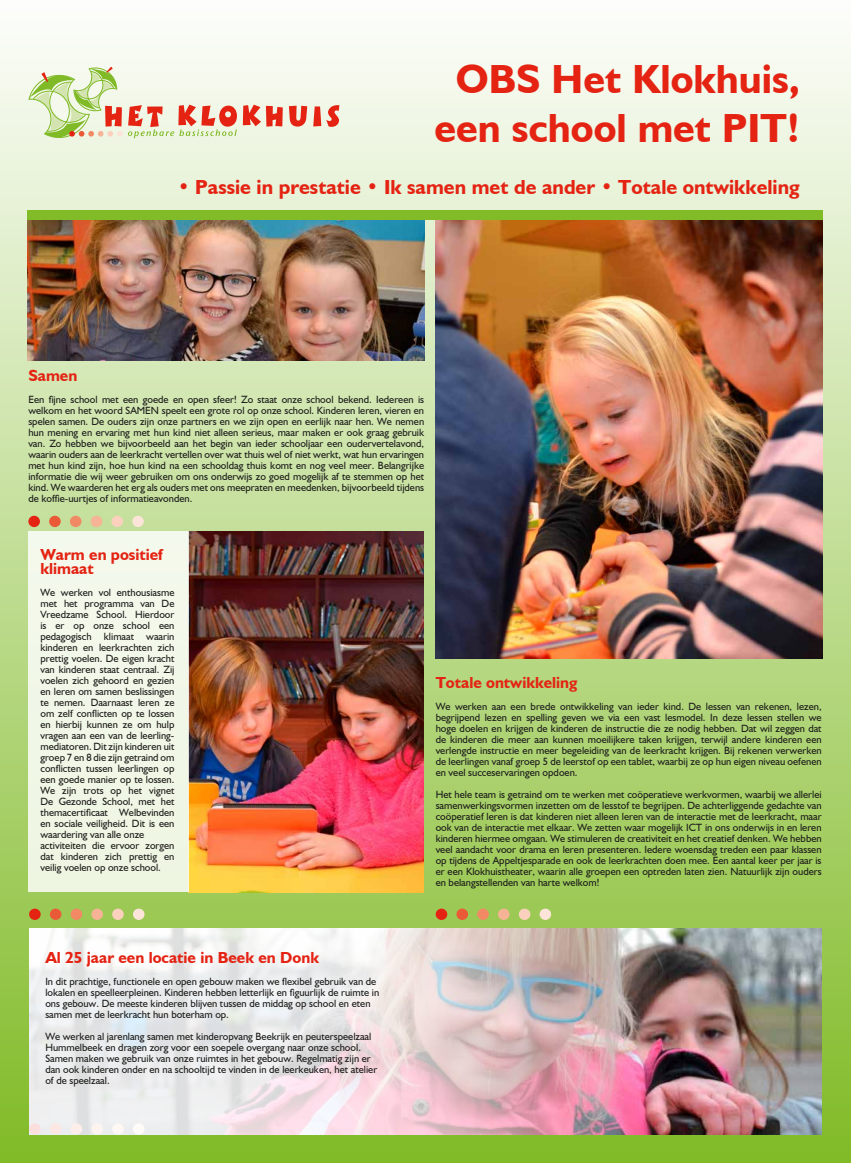
<style>
.page{position:relative;width:851px;height:1163px;background:#fff}
.page>*{position:absolute;margin:0;border:0;box-sizing:border-box;transform-origin:0 0}
.t1{font:700 40.7px/48.8px "Humanist 521 BT";color:#e42313;text-align:center}
.t2{font:700 20.3px "Humanist 521 BT";color:#e42313}
.t3{font:700 16px/14px "Humanist 521 BT";color:#e42313}
.t4{font:10.5px/11px "Humanist 521 BT";color:#1d1d1b;text-align:justify}
</style>
<div class="page">
<div style="left:0;top:0;width:850px;height:1162px;background:linear-gradient(to bottom,#fafaf9,#81ba28)"></div>
<svg style="left:243px;top:105px;width:40px;height:22px"></svg>
<svg style="left:289px;top:106px;width:18px;height:21px"></svg>
<svg style="left:313px;top:105px;width:26px;height:22px"></svg>
<svg style="left:28px;top:67px;width:209px;height:71px;background:#e3dbbc"></svg>
<img style="left:27px;top:220px;width:397px;height:140px">
<div style="left:28px;top:515px;width:12px;height:12px;background:#e42313;border-radius:50%"></div>
<div style="left:49px;top:515px;width:12px;height:12px;background:#eb5a37;border-radius:50%"></div>
<div style="left:70px;top:515px;width:11px;height:12px;background:#f18964;border-radius:50%"></div>
<div style="left:91px;top:515px;width:11px;height:12px;background:#f7b396;border-radius:50%"></div>
<div style="left:111px;top:515px;width:12px;height:12px;background:#fbd1bd;border-radius:50%"></div>
<div style="left:132px;top:515px;width:12px;height:12px;background:#fde4d8;border-radius:50%"></div>
<img style="left:189px;top:531px;width:234px;height:360px">
<div style="left:28px;top:531px;width:161px;height:360px;background:#f1f7e8"></div>
<div style="left:29px;top:908px;width:12px;height:11px;background:#e42313;border-radius:50%"></div>
<div style="left:50px;top:908px;width:11px;height:11px;background:#eb5a37;border-radius:50%"></div>
<div style="left:71px;top:908px;width:11px;height:11px;background:#f18964;border-radius:50%"></div>
<div style="left:91px;top:908px;width:12px;height:11px;background:#f7b396;border-radius:50%"></div>
<div style="left:112px;top:908px;width:12px;height:11px;background:#fbd1bd;border-radius:50%"></div>
<div style="left:133px;top:908px;width:11px;height:11px;background:#fde4d8;border-radius:50%"></div>
<img style="left:435px;top:220px;width:387px;height:438px">
<div style="left:435px;top:908px;width:12px;height:11px;background:#e42313;border-radius:50%"></div>
<div style="left:456px;top:908px;width:12px;height:11px;background:#eb5a37;border-radius:50%"></div>
<div style="left:477px;top:908px;width:11px;height:11px;background:#f18964;border-radius:50%"></div>
<div style="left:498px;top:908px;width:11px;height:11px;background:#f7b396;border-radius:50%"></div>
<div style="left:518px;top:908px;width:12px;height:11px;background:#fbd1bd;border-radius:50%"></div>
<div style="left:539px;top:908px;width:12px;height:11px;background:#fde4d8;border-radius:50%"></div>
<img style="left:665px;top:928px;width:156px;height:206px">
<img style="left:29px;top:928px;width:636px;height:206px">
<div style="left:27px;top:210px;width:795px;height:10px;background:#81bb27"></div>
<h1 class="t1" style="left:434px;top:54px;width:367px">OBS Het Klokhuis, een school met PIT!</h1>
<h2 class="t2" style="left:178px;top:174px;width:623px">• Passie in prestatie • Ik samen met de ander • Totale ontwikkeling</h2>
<h3 class="t3" style="left:28px;top:368px;width:50px">Samen</h3>
<p class="t4" style="left:28px;top:394px;width:397px">Een fijne school met een goede en open sfeer! Zo staat onze school bekend. Iedereen is welkom en het woord SAMEN speelt een grote rol op onze school. Kinderen leren, vieren en spelen samen. De ouders zijn onze partners en we zijn open en eerlijk naar hen. We nemen hun mening en ervaring met hun kind niet alleen serieus, maar maken er ook graag gebruik van. Zo hebben we bijvoorbeeld aan het begin van ieder schooljaar een oudervertelavond, waarin ouders aan de leerkracht vertellen over wat thuis wel of niet werkt, wat hun ervaringen met hun kind zijn, hoe hun kind na een schooldag thuis komt en nog veel meer. Belangrijke informatie die wij weer gebruiken om ons onderwijs zo goed mogelijk af te stemmen op het kind. We waarderen het erg als ouders met ons meepraten en meedenken, bijvoorbeeld tijdens de koffie-uurtjes of informatieavonden.</p>
<h3 class="t3" style="left:40px;top:546px;width:124px">Warm en positief klimaat</h3>
<p class="t4" style="left:40px;top:586px;width:135px;text-align:left">We werken vol enthousiasme met het programma van De<br>Vreedzame School. Hierdoor is er op onze school een pedagogisch klimaat waarin kinderen en leerkrachten zich prettig voelen. De eigen kracht van kinderen staat centraal. Zij voelen zich gehoord en gezien en leren om samen beslissingen te nemen. Daarnaast leren ze om zelf conflicten op te lossen en hierbij kunnen ze om hulp vragen aan een van de leerling&shy;mediatoren. Dit zijn kinderen uit groep 7 en 8 die zijn getraind om conflicten tussen leerlingen op een goede manier op te lossen.<br>We zijn trots op het vignet<br>De Gezonde School, met het themacertificaat Welbevinden en sociale veiligheid. Dit is een waardering van alle onze activiteiten die ervoor zorgen dat kinderen zich prettig en veilig voelen op onze school.</p>
<h3 class="t3" style="left:435px;top:674px;width:143px">Totale ontwikkeling</h3>
<p class="t4" style="left:435px;top:700px;width:387px">We werken aan een brede ontwikkeling van ieder kind. De lessen van rekenen, lezen, begrijpend lezen en spelling geven we via een vast lesmodel. In deze lessen stellen we hoge doelen en krijgen de kinderen de instructie die ze nodig hebben. Dat wil zeggen dat de kinderen die meer aan kunnen moeilijkere taken krijgen, terwijl andere kinderen een verlengde instructie en meer begeleiding van de leerkracht krijgen. Bij rekenen verwerken de leerlingen vanaf groep 5 de leerstof op een tablet, waarbij ze op hun eigen niveau oefenen en veel succeservaringen opdoen.</p>
<p class="t4" style="left:435px;top:788px;width:387px">Het hele team is getraind om te werken met coöperatieve werkvormen, waarbij we allerlei samenwerkingsvormen inzetten om de lesstof te begrijpen. De achterliggende gedachte van coöperatief leren is dat kinderen niet alleen leren van de interactie met de leerkracht, maar ook van de interactie met elkaar. We zetten waar mogelijk ICT in ons onderwijs in en leren kinderen hiermee omgaan. We stimuleren de creativiteit en het creatief denken. We hebben veel aandacht voor drama en leren presenteren. Iedere woensdag treden een paar klassen op tijdens de Appeltjesparade en ook de leerkrachten doen mee. Een aantal keer per jaar is er een Klokhuistheater, waarin alle groepen een optreden laten zien. Natuurlijk zijn ouders en belangstellenden van harte welkom!</p>
<h3 class="t3" style="left:45px;top:950px;width:275px">Al 25 jaar een locatie in Beek en Donk</h3>
<p class="t4" style="left:45px;top:975px;width:335px;text-align:left">In dit prachtige, functionele en open gebouw maken we flexibel gebruik van de lokalen en speelleerpleinen. Kinderen hebben letterlijk en figuurlijk de ruimte in ons gebouw. De meeste kinderen blijven tussen de middag op school en eten samen met de leerkracht hun boterham op.</p>
<p class="t4" style="left:45px;top:1030px;width:333px;text-align:left">We werken al jarenlang samen met kinderopvang Beekrijk en peuterspeelzaal Hummelbeek en dragen zorg voor een soepele overgang naar onze school.<br>Samen maken we gebruik van onze ruimtes in het gebouw. Regelmatig zijn er dan ook kinderen onder en na schooltijd te vinden in de leerkeuken, het atelier of de speelzaal.</p>
</div>
